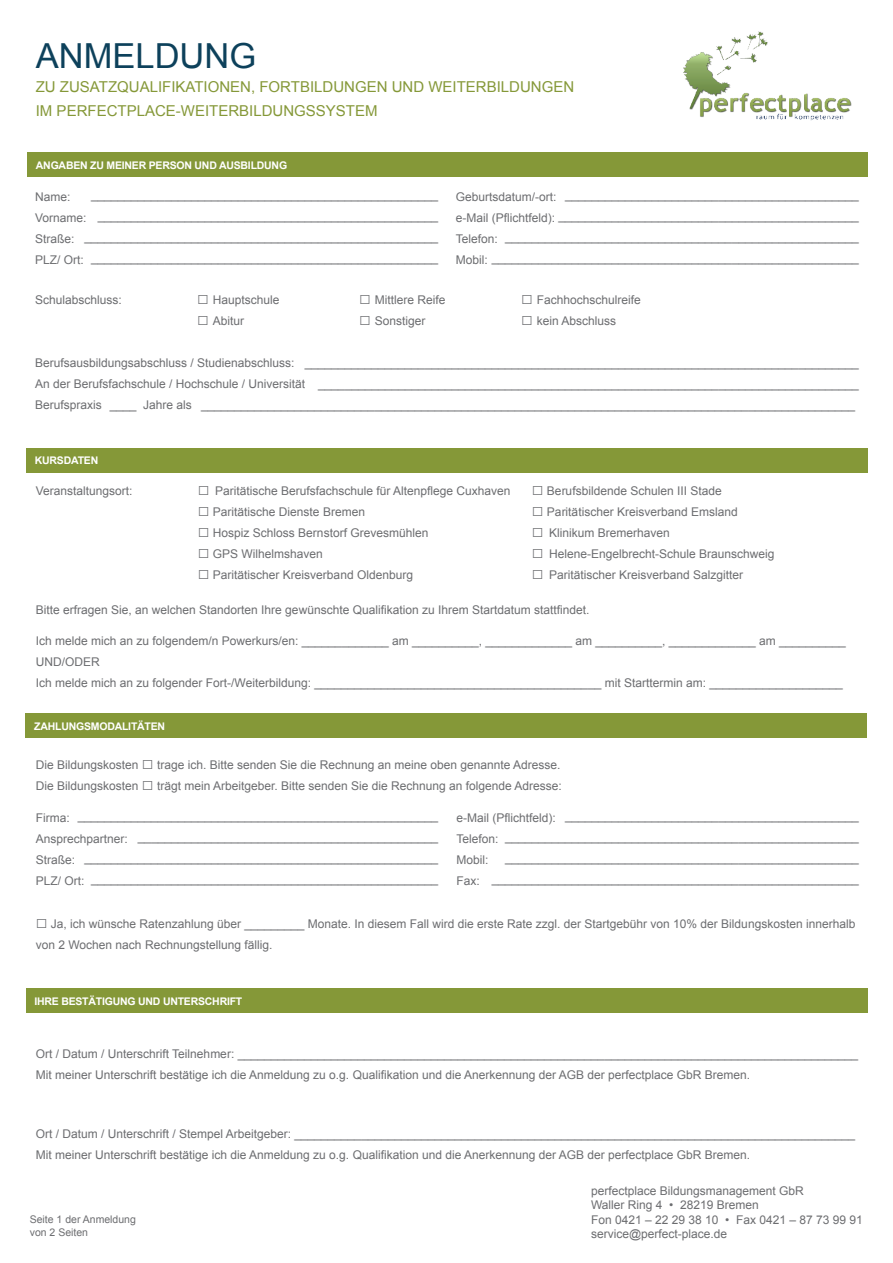
<style>
.page{position:relative;width:893px;height:1263px;background:#fff}
.page>*{position:absolute;margin:0;border:0;box-sizing:border-box;transform-origin:0 0}
.t1{font:34.5px "Arial";color:#0d415b}
.t2{font:15px/24px "Arial";color:#859838}
.t3{font:12px/21px "Arial";color:#6c6d70}
.t4{font:700 10.5px "Arial";letter-spacing:-.02em;color:#fff}
.t5{font:10.5px/12.6px "Arial";color:#6c6d70}
.s1{font-size:19.5px}
</style>
<div class="page">
<div style="left:27px;top:152px;width:841px;height:25px;background:#859838"></div>
<img style="left:683px;top:31px;width:168px;height:90px">
<div style="left:26px;top:448px;width:842px;height:24px;background:#859838"></div>
<div style="left:26px;top:713px;width:841px;height:25px;background:#859838"></div>
<div style="left:26px;top:988px;width:841px;height:25px;background:#859838"></div>
<h1 class="t1" style="left:36px;top:33px;width:222px">Anmeldung</h1>
<p class="t2" style="left:36px;top:75px;width:540px">zu Zusatzqualifikationen, Fortbildungen und Weiterbildungen im perfectplace-Weiterbildungssystem</p>
<p class="t4" style="left:36px;top:158px;width:253px">ANGABEN ZU MEINER PERSON UND AUSBILDUNG</p>
<p class="t3" style="left:35px;top:186px;width:53px">Name:<br>Vorname:<br>Straße:<br>PLZ</p>
<p class="t3" style="left:456px;top:186px;width:102px">Geburtsdatum/-ort: e-Mail (Pflichtfeld):<br>Telefon:<br>Mobil:</p>
<p class="t3" style="left:85px;top:184px;width:355px;text-align:right">____________________________________________________ ___________________________________________________ _____________________________________________________ ____________________________________________________</p>
<p class="t3" style="left:492px;top:184px;width:368px;text-align:right">____________________________________________ _____________________________________________ _____________________________________________________ _______________________________________________________</p>
<p class="t3" style="left:57px;top:249px;width:28px">/ Ort:</p>
<p class="t3" style="left:35px;top:290px;width:88px">Schulabschluss:</p>
<p class="t3" style="left:197px;top:290px;width:84px"><span class="s1">□</span> Hauptschule</p>
<p class="t3" style="left:359px;top:290px;width:88px"><span class="s1">□</span> Mittlere Reife</p>
<p class="t3" style="left:521px;top:290px;width:121px"><span class="s1">□</span> Fachhochschulreife</p>
<p class="t3" style="left:197px;top:311px;width:49px"><span class="s1">□</span> Abitur</p>
<p class="t3" style="left:359px;top:311px;width:68px"><span class="s1">□</span> Sonstiger</p>
<p class="t3" style="left:521px;top:311px;width:96px"><span class="s1">□</span> kein Abschluss</p>
<p class="t3" style="left:35px;top:353px;width:272px">Berufsausbildungsabschluss / Studienabschluss:<br>An der Berufsfachschule / Hochschule / Universität<br>Berufspraxis</p>
<p class="t3" style="left:305px;top:352px;width:555px;text-align:right">___________________________________________________________________________________ _________________________________________________________________________________</p>
<p class="t3" style="left:143px;top:395px;width:50px">Jahre als</p>
<p class="t3" style="left:110px;top:394px;width:28px">____</p>
<p class="t3" style="left:201px;top:394px;width:655px">__________________________________________________________________________________________________</p>
<p class="t4" style="left:35px;top:453px;width:65px">KURSDATEN</p>
<p class="t3" style="left:36px;top:481px;width:98px">Veranstaltungsort:</p>
<p class="t3" style="left:198px;top:481px;width:525px"><span class="s1">□</span> Paritätische Berufsfachschule für Altenpflege Cuxhaven <span class="s1">□</span> Berufsbildende Schulen III Stade</p>
<p class="t3" style="left:198px;top:502px;width:169px"><span class="s1">□</span> Paritätische Dienste Bremen</p>
<p class="t3" style="left:532px;top:502px;width:207px"><span class="s1">□</span> Paritätischer Kreisverband Emsland</p>
<p class="t3" style="left:198px;top:523px;width:232px"><span class="s1">□</span> Hospiz Schloss Bernstorf Grevesmühlen</p>
<p class="t3" style="left:532px;top:523px;width:139px"><span class="s1">□</span> Klinikum Bremerhaven</p>
<p class="t3" style="left:198px;top:544px;width:127px"><span class="s1">□</span> GPS Wilhelmshaven</p>
<p class="t3" style="left:532px;top:544px;width:244px"><span class="s1">□</span> Helene-Engelbrecht-Schule Braunschweig</p>
<p class="t3" style="left:198px;top:565px;width:217px"><span class="s1">□</span> Paritätischer Kreisverband Oldenburg</p>
<p class="t3" style="left:532px;top:565px;width:213px"><span class="s1">□</span> Paritätischer Kreisverband Salzgitter</p>
<p class="t3" style="left:36px;top:599px;width:555px">Bitte erfragen Sie, an welchen Standorten Ihre gewünschte Qualifikation zu Ihrem Startdatum stattfindet.</p>
<p class="t3" style="left:36px;top:630px;width:811px">Ich melde mich an zu folgendem/n Powerkurs/en: _____________ am __________, _____________ am __________, _____________ am __________<br>UND</p>
<p class="t3" style="left:36px;top:651px;width:808px;text-indent:26px">/ODER<br>Ich melde mich an zu folgender Fort-/Weiterbildung: ___________________________________________ mit Starttermin am: ____________________</p>
<p class="t4" style="left:34px;top:719px;width:132px">ZAHLUNGSMODALITÄTEN</p>
<p class="t3" style="left:36px;top:754px;width:528px">Die Bildungskosten <span class="s1">□</span> trage ich. Bitte senden Sie die Rechnung an meine oben genannte Adresse.<br>Die Bildungskosten <span class="s1">□</span> trägt mein Arbeitgeber. Bitte senden Sie die Rechnung an folgende Adresse:</p>
<p class="t3" style="left:78px;top:805px;width:362px;text-align:right">______________________________________________________ _____________________________________________ _____________________________________________________ ____________________________________________________</p>
<p class="t3" style="left:492px;top:805px;width:368px;text-align:right">____________________________________________ _____________________________________________________ _____________________________________________________ _______________________________________________________</p>
<p class="t3" style="left:456px;top:807px;width:101px">e-Mail (Pflichtfeld):<br>Telefon:<br>Mobil:<br>Fax:</p>
<p class="t3" style="left:36px;top:913px;width:821px"><span class="s1">□</span> Ja, ich wünsche Ratenzahlung über _________ Monate. In diesem Fall wird die erste Rate zzgl. der Startgebühr von 10% der Bildungskosten innerhalb von 2 Wochen nach Rechnungstellung fällig.</p>
<p class="t3" style="left:36px;top:807px;width:94px">Firma:<br>Ansprechpartner:<br>Straße:<br>PLZ</p>
<p class="t3" style="left:58px;top:870px;width:28px">/ Ort:</p>
<p class="t4" style="left:34px;top:994px;width:209px">IHRE BESTÄTIGUNG UND UNTERSCHRIFT</p>
<p class="t3" style="left:36px;top:1043px;width:824px">Ort / Datum / Unterschrift Teilnehmer: _____________________________________________________________________________________________<br>Mit meiner Unterschrift bestätige ich die Anmeldung zu o.g. Qualifikation und die Anerkennung der AGB der perfectplace GbR Bremen.</p>
<p class="t3" style="left:36px;top:1123px;width:821px">Ort / Datum / Unterschrift / Stempel Arbeitgeber: ____________________________________________________________________________________<br>Mit meiner Unterschrift bestätige ich die Anmeldung zu o.g. Qualifikation und die Anerkennung der AGB der perfectplace GbR Bremen.</p>
<p class="t3" style="left:591px;top:1184px;width:273px;line-height:14.4px">perfectplace Bildungsmanagement GbR<br>Waller Ring 4 • 28219 Bremen<br>Fon 0421 – 22 29 38 10 • Fax 0421 – 87 73 99 91 service@perfect-place.de</p>
<p class="t5" style="left:30px;top:1213px;width:108px">Seite 1 der Anmeldung von 2 Seiten</p>
</div>
